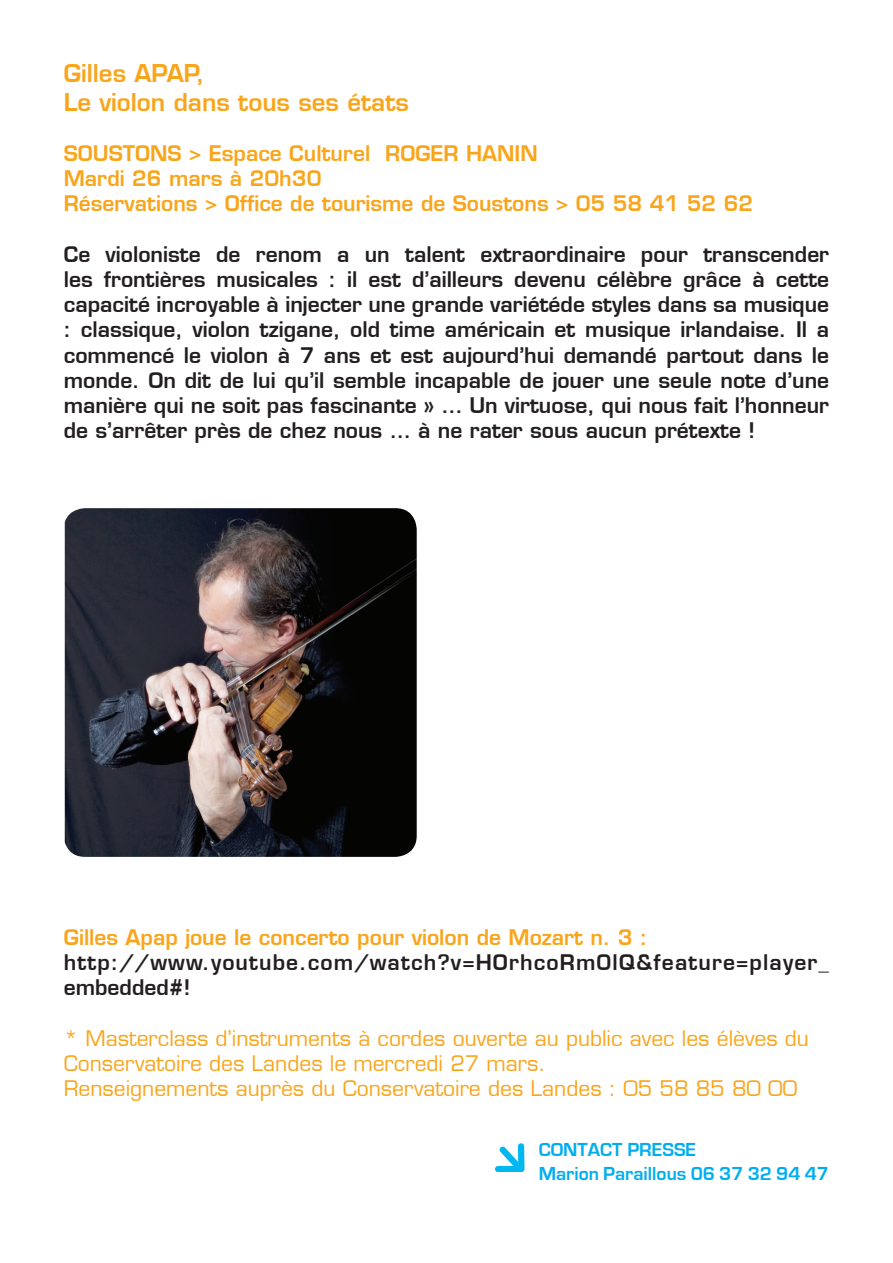
<style>
.page{position:relative;width:893px;height:1263px;background:#fff}
.page>*{position:absolute;margin:0;border:0;box-sizing:border-box;transform-origin:0 0}
.t1{font:600 24px/28.8px "Eurostile LT";color:#f9a51b}
.t2{font:600 21px/25.2px "Eurostile LT";color:#231f20;text-align:justify}
.t3{font:21px/25.2px "Eurostile LT";color:#f9a51b}
.t4{font:600 21px/25.2px "Eurostile LT";color:#f9a51b}
.t5{font:600 21px/25.2px "Eurostile LT";letter-spacing:.05em;color:#231f20}
.t6{font:700 19.5px/23.4px "Eurostile";color:#00aeef}
</style>
<div class="page">
<div style="left:518px;top:1143px;width:6px;height:28px;background:#00b8f0;border-radius:3px"></div>
<svg style="left:495px;top:1146px;width:29px;height:25px"></svg>
<img style="left:65px;top:508px;width:352px;height:349px">
<p class="t1" style="left:64px;top:58px;width:347px">Gilles APAP,<br>Le violon dans tous ses états</p>
<p class="t4" style="left:64px;top:141px;width:691px">SOUSTONS &gt; Espace Culturel ROGER HANIN<br>Mardi 26 mars à 20h30<br>Réservations &gt; Office de tourisme de Soustons &gt; 05 58 41 52 62</p>
<p class="t2" style="left:64px;top:241px;width:767px">Ce violoniste de renom a un talent extraordinaire pour transcender les frontières musicales : il est d’ailleurs devenu célèbre grâce à cette capacité incroyable à injecter une grande variétéde styles dans sa musique : classique, violon tzigane, old time américain et musique irlandaise. Il a commencé le violon à 7 ans et est aujourd’hui demandé partout dans le monde. On dit de lui qu’il semble incapable de jouer une seule note d’une manière qui ne soit pas fascinante » … Un virtuose, qui nous fait l’honneur de s’arrêter près de chez nous … à ne rater sous aucun prétexte !</p>
<p class="t4" style="left:64px;top:924px;width:585px">Gilles Apap joue le concerto pour violon de Mozart n. 3 :</p>
<p class="t5" style="left:64px;top:950px;width:767px">http://www.youtube.com/watch?v=HOrhcoRm0lQ&amp;feature=player_ embedded#!</p>
<p class="t3" style="left:64px;top:1025px;width:747px">* Masterclass d’instruments à cordes ouverte au public avec les élèves du<br>Conservatoire des Landes le mercredi 27 mars.<br>Renseignements auprès du Conservatoire des Landes : 05 58 85 80 00</p>
<p class="t6" style="left:539px;top:1138px;width:292px">CONTACT PRESSE<br>Marion Paraillous 06 37 32 94 47</p>
</div>
